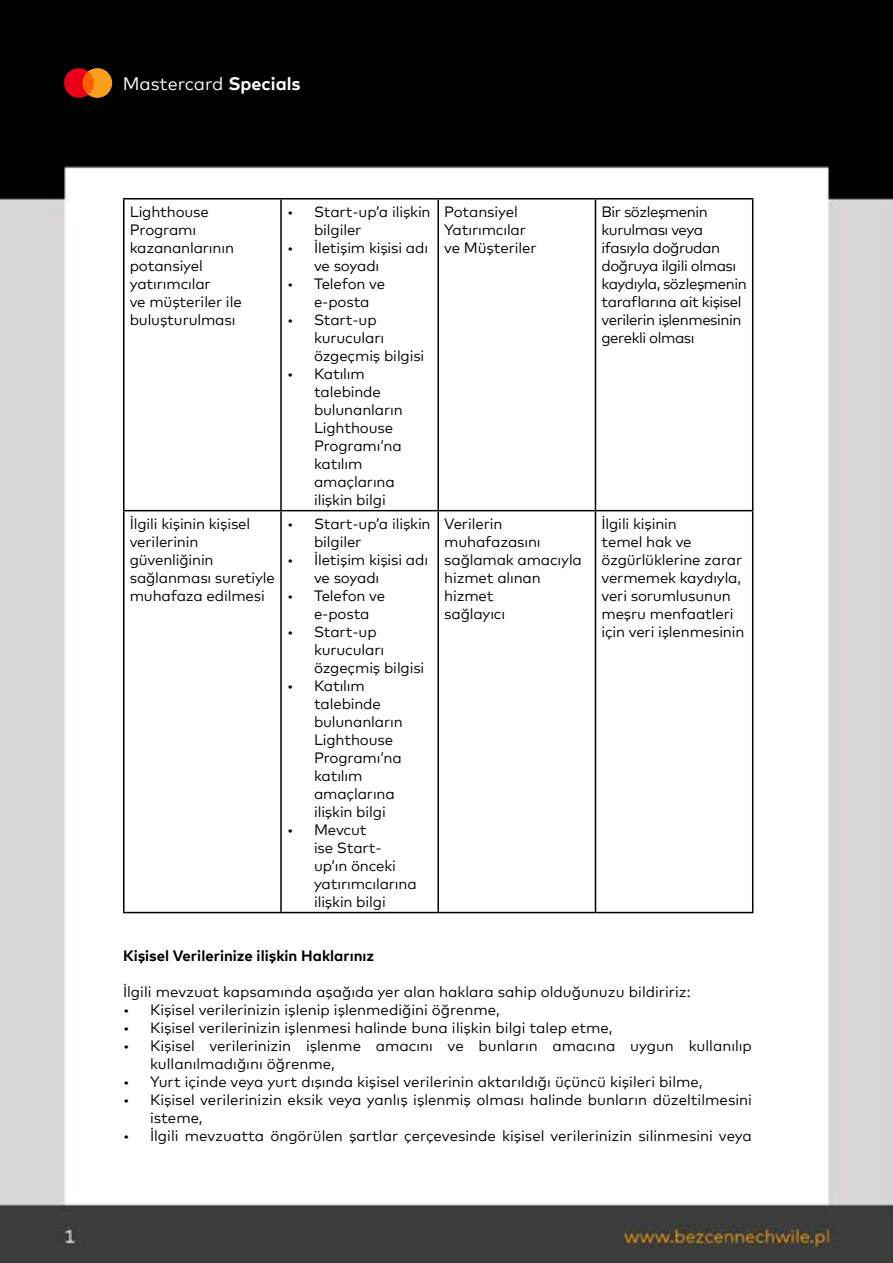
<style>
.page{position:relative;width:893px;height:1263px;background:#fff}
.page>*{position:absolute;margin:0;border:0;box-sizing:border-box;transform-origin:0 0}
.t1{font:18px "Mark Offc For MC";color:#fff}
.t2{font:15px/18px "Mark Offc For MC";letter-spacing:-.01em;color:#000}
.t3{font:15px/18px "Mark Offc For MC";letter-spacing:-.03em;color:#000}
.t4{font:700 15px "Mark Offc For MC";color:#000}
.s1{font-weight:700}
</style>
<div class="page">
<img style="left:0;top:0;width:893px;height:1263px">
<div style="left:24px;top:38px;width:827px;height:96px;background:#000"></div>
<svg style="left:64px;top:68px;width:48px;height:30px"></svg>
<div style="left:106px;top:189px;width:678px;height:988px;background:#fff"></div>
<hr style="left:123px;top:198px;width:158px;height:2px;background:#000">
<hr style="left:123px;top:199px;width:1px;height:311px;background:#000">
<hr style="left:281px;top:198px;width:157px;height:2px;background:#000">
<hr style="left:280px;top:199px;width:2px;height:311px;background:#000">
<hr style="left:438px;top:198px;width:157px;height:2px;background:#000">
<hr style="left:437px;top:199px;width:2px;height:311px;background:#000">
<hr style="left:595px;top:198px;width:158px;height:2px;background:#000">
<hr style="left:595px;top:199px;width:1px;height:311px;background:#000">
<hr style="left:752px;top:199px;width:1px;height:311px;background:#000">
<hr style="left:123px;top:510px;width:158px;height:1px;background:#000">
<hr style="left:123px;top:511px;width:1px;height:401px;background:#000">
<hr style="left:281px;top:510px;width:157px;height:1px;background:#000">
<hr style="left:280px;top:511px;width:2px;height:401px;background:#000">
<hr style="left:438px;top:510px;width:157px;height:1px;background:#000">
<hr style="left:437px;top:511px;width:2px;height:401px;background:#000">
<hr style="left:595px;top:510px;width:158px;height:1px;background:#000">
<hr style="left:595px;top:511px;width:1px;height:401px;background:#000">
<hr style="left:752px;top:511px;width:1px;height:401px;background:#000">
<hr style="left:123px;top:912px;width:158px;height:1px;background:#000">
<hr style="left:281px;top:912px;width:157px;height:1px;background:#000">
<hr style="left:438px;top:912px;width:157px;height:1px;background:#000">
<hr style="left:595px;top:912px;width:158px;height:1px;background:#000">
<p class="t1" style="left:123px;top:70px;width:179px">Mastercard <span class="s1">Specials</span></p>
<p class="t2" style="left:130px;top:201px;width:113px">Lighthouse<br>Programı kazananlarının potansiyel yatırımcılar<br>ve müşteriler ile buluşturulması</p>
<p class="t2" style="left:314px;top:201px;width:118px;text-indent:-27px">• Start-up’a ilişkin bilgiler</p>
<p class="t2" style="left:314px;top:237px;width:116px;text-indent:-27px">• İletişim kişisi adı ve soyadı</p>
<p class="t2" style="left:314px;top:273px;width:73px;text-indent:-27px">• Telefon ve e-posta</p>
<p class="t2" style="left:314px;top:309px;width:112px;text-indent:-27px">• Start-up kurucuları özgeçmiş bilgisi</p>
<p class="t2" style="left:314px;top:363px;width:90px;text-indent:-27px">• Katılım talebinde bulunanların<br>Lighthouse<br>Programı’na katılım amaçlarına ilişkin bilgi</p>
<p class="t2" style="left:130px;top:513px;width:147px">İlgili kişinin kişisel verilerinin güvenliğinin sağlanması suretiyle muhafaza edilmesi</p>
<p class="t2" style="left:314px;top:513px;width:118px;text-indent:-27px">• Start-up’a ilişkin bilgiler</p>
<p class="t2" style="left:314px;top:549px;width:116px;text-indent:-27px">• İletişim kişisi adı ve soyadı</p>
<p class="t2" style="left:314px;top:585px;width:73px;text-indent:-27px">• Telefon ve e-posta</p>
<p class="t2" style="left:314px;top:621px;width:112px;text-indent:-27px">• Start-up kurucuları özgeçmiş bilgisi</p>
<p class="t2" style="left:314px;top:675px;width:90px;text-indent:-27px">• Katılım talebinde bulunanların<br>Lighthouse<br>Programı’na katılım amaçlarına ilişkin bilgi</p>
<p class="t2" style="left:314px;top:819px;width:104px;text-indent:-27px">• Mevcut<br>ise Start&shy;up’ın önceki yatırımcılarına ilişkin bilgi</p>
<p class="t2" style="left:444px;top:201px;width:94px">Potansiyel<br>Yatırımcılar ve Müşteriler</p>
<p class="t3" style="left:601px;top:201px;width:147px">Bir sözleşmenin kurulması veya ifasıyla doğrudan doğruya ilgili olması kaydıyla, sözleşmenin taraflarına ait kişisel verilerin işlenmesinin gerekli olması</p>
<p class="t2" style="left:444px;top:513px;width:139px">Verilerin muhafazasını sağlamak amacıyla hizmet alınan hizmet<br>sağlayıcı</p>
<p class="t2" style="left:601px;top:513px;width:144px">İlgili kişinin<br>temel hak ve özgürlüklerine zarar vermemek kaydıyla, veri sorumlusunun meşru menfaatleri için veri işlenmesinin</p>
<p class="t4" style="left:123px;top:945px;width:253px">Kişisel Verilerinize ilişkin Haklarınız</p>
<p class="t2" style="left:123px;top:982px;width:569px">İlgili mevzuat kapsamında aşağıda yer alan haklara sahip olduğunuzu bildiririz:</p>
<p class="t2" style="left:123px;top:1000px;width:378px">• Kişisel verilerinizin işlenip işlenmediğini öğrenme,</p>
<p class="t2" style="left:123px;top:1018px;width:491px">• Kişisel verilerinizin işlenmesi halinde buna ilişkin bilgi talep etme,</p>
<p class="t2" style="left:150px;top:1036px;width:603px;text-indent:-27px">• Kişisel verilerinizin işlenme amacını ve bunların amacına uygun kullanılıp kullanılmadığını öğrenme,</p>
<p class="t2" style="left:123px;top:1072px;width:581px">• Yurt içinde veya yurt dışında kişisel verilerinin aktarıldığı üçüncü kişileri bilme,</p>
<p class="t2" style="left:150px;top:1090px;width:603px;text-indent:-27px">• Kişisel verilerinizin eksik veya yanlış işlenmiş olması halinde bunların düzeltilmesini isteme,</p>
<p class="t2" style="left:123px;top:1126px;width:630px">• İlgili mevzuatta öngörülen şartlar çerçevesinde kişisel verilerinizin silinmesini veya</p>
</div>
